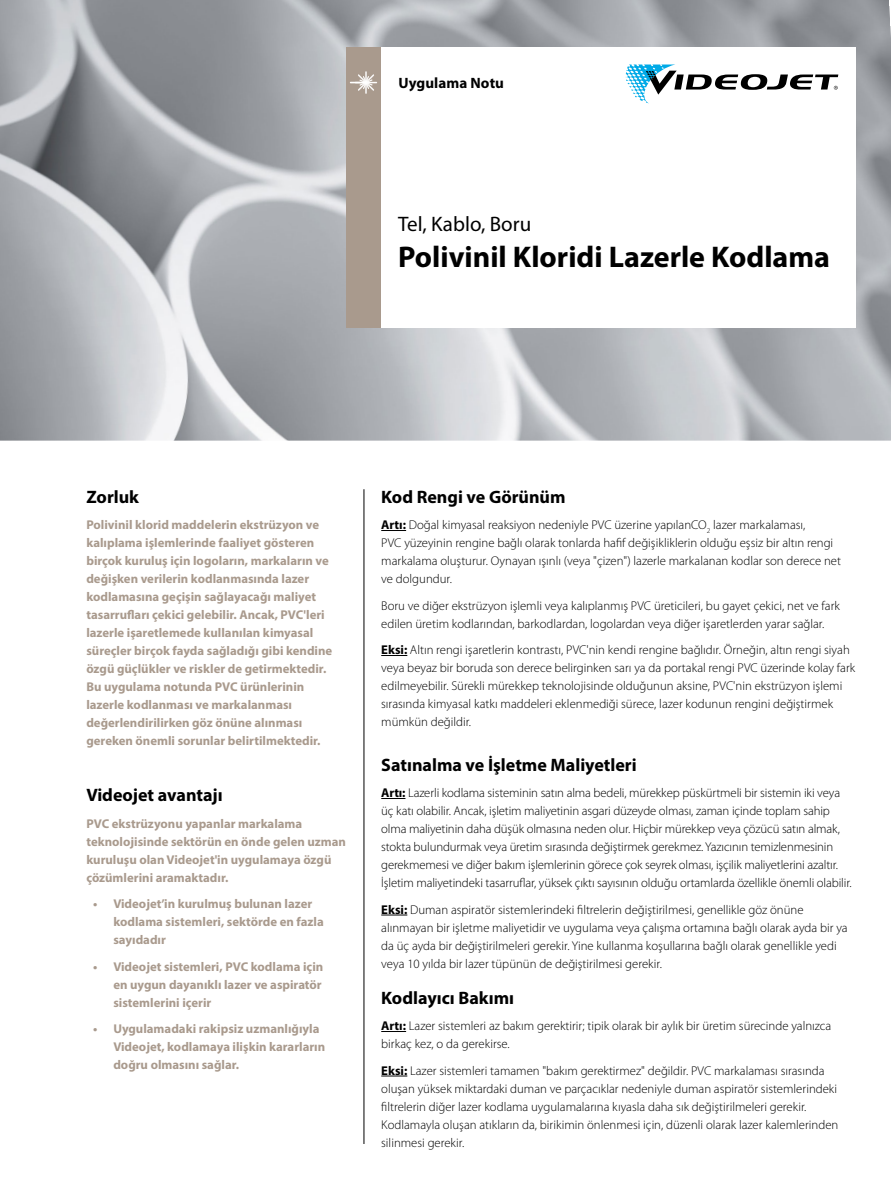
<style>
.page{position:relative;width:891px;height:1188px;background:#fff}
.page>*{position:absolute;margin:0;border:0;box-sizing:border-box;transform-origin:0 0}
.Product_title_front{font:700 30px "Myriad Pro";color:#000}
.Product_title_front-2{font:21px "Myriad Pro";color:#000}
.App_Sub{font:700 18px "Myriad Pro";color:#000}
.t1{font:700 15px "Myriad Pro";letter-spacing:.005em;color:#000}
.t2{font:300 12.75px/18px "Myriad Pro";color:#000}
.intro_copy{font:700 12.75px/18px "Myriad Pro";color:#a99a8d}
.App_Note_body{font:700 12.75px/18px "Myriad Pro";color:#a99a8d}
.s1{font-weight:700}
</style>
<div class="page">
<img style="left:0;top:0;width:891px;height:441px">
<svg style="left:381px;top:530px;width:25px;height:1px"></svg>
<svg style="left:381px;top:655px;width:26px;height:1px"></svg>
<svg style="left:381px;top:798px;width:24px;height:1px"></svg>
<svg style="left:381px;top:915px;width:26px;height:1px"></svg>
<svg style="left:381px;top:1031px;width:25px;height:1px"></svg>
<svg style="left:381px;top:1076px;width:26px;height:1px"></svg>
<div style="left:381px;top:47px;width:474px;height:281px;background:#fff"></div>
<div style="left:347px;top:48px;width:34px;height:280px;background:#a99a8d"></div>
<svg style="left:626px;top:65px;width:212px;height:38px"></svg>
<hr style="left:364px;top:489px;width:1px;height:655px;background:#000">
<svg style="left:350px;top:71px;width:27px;height:23px"></svg>
<p class="t1" style="left:399px;top:73px;width:107px">Uygulama Notu</p>
<p class="Product_title_front-2" style="left:398px;top:211px;width:135px">Tel, Kablo, Boru</p>
<p class="Product_title_front" style="left:398px;top:238px;width:433px">Polivinil Kloridi Lazerle Kodlama</p>
<p class="App_Sub" style="left:86px;top:485px;width:54px">Zorluk</p>
<p class="intro_copy" style="left:86px;top:516px;width:247px">Polivinil klorid maddelerin ekstrüzyon ve kalıplama işlemlerinde faaliyet gösteren birçok kuruluş için logoların, markaların ve değişken verilerin kodlanmasında lazer kodlamasına geçişin sağlayacağı maliyet tasarrufları çekici gelebilir. Ancak, PVC'leri lazerle işaretlemede kullanılan kimyasal süreçler birçok fayda sağladığı gibi kendine özgü güçlükler ve riskler de getirmektedir.<br>Bu uygulama notunda PVC ürünlerinin lazerle kodlanması ve markalanması değerlendirilirken göz önüne alınması gereken önemli sorunlar belirtilmektedir.</p>
<p class="App_Sub" style="left:86px;top:783px;width:138px">Videojet avantajı</p>
<p class="App_Note_body" style="left:86px;top:814px;width:261px">PVC ekstrüzyonu yapanlar markalama teknolojisinde sektörün en önde gelen uzman kuruluşu olan Videojet'in uygulamaya özgü çözümlerini aramaktadır.</p>
<p class="intro_copy" style="left:113px;top:895px;width:212px;text-indent:-20px">• Videojet’in kurulmuş bulunan lazer kodlama sistemleri, sektörde en fazla sayıdadır</p>
<p class="intro_copy" style="left:113px;top:957px;width:211px;text-align:justify;text-indent:-20px">• Videojet sistemleri, PVC kodlama için en uygun dayanıklı lazer ve aspiratör sistemlerini içerir</p>
<p class="intro_copy" style="left:113px;top:1020px;width:213px;text-indent:-20px">• Uygulamadaki rakipsiz uzmanlığıyla<br>Videojet, kodlamaya ilişkin kararların doğru olmasını sağlar.</p>
<p class="App_Sub" style="left:381px;top:485px;width:186px">Kod Rengi ve Görünüm</p>
<p class="t2" style="left:381px;top:516px;width:461px"><span class="s1">Artı:</span> Doğal kimyasal reaksiyon nedeniyle PVC üzerine yapılanCO<sub>2</sub> lazer markalaması,<br>PVC yüzeyinin rengine bağlı olarak tonlarda hafif değişikliklerin olduğu eşsiz bir altın rengi markalama oluşturur. Oynayan ışınlı (veya "çizen") lazerle markalanan kodlar son derece net ve dolgundur.</p>
<p class="t2" style="left:381px;top:597px;width:460px">Boru ve diğer ekstrüzyon işlemli veya kalıplanmış PVC üreticileri, bu gayet çekici, net ve fark edilen üretim kodlarından, barkodlardan, logolardan veya diğer işaretlerden yarar sağlar.</p>
<p class="t2" style="left:381px;top:641px;width:476px"><span class="s1">Eksi:</span> Altın rengi işaretlerin kontrastı, PVC'nin kendi rengine bağlıdır. Örneğin, altın rengi siyah veya beyaz bir boruda son derece belirginken sarı ya da portakal rengi PVC üzerinde kolay fark edilmeyebilir. Sürekli mürekkep teknolojisinde olduğunun aksine, PVC'nin ekstrüzyon işlemi sırasında kimyasal katkı maddeleri eklenmediği sürece, lazer kodunun rengini değiştirmek mümkün değildir.</p>
<p class="App_Sub" style="left:381px;top:753px;width:257px">Satınalma ve İşletme Maliyetleri</p>
<p class="t2" style="left:381px;top:784px;width:472px"><span class="s1">Artı:</span> Lazerli kodlama sisteminin satın alma bedeli, mürekkep püskürtmeli bir sistemin iki veya üç katı olabilir. Ancak, işletim maliyetinin asgari düzeyde olması, zaman içinde toplam sahip olma maliyetinin daha düşük olmasına neden olur. Hiçbir mürekkep veya çözücü satın almak, stokta bulundurmak veya üretim sırasında değiştirmek gerekmez. Yazıcının temizlenmesinin gerekmemesi ve diğer bakım işlemlerinin görece çok seyrek olması, işçilik maliyetlerini azaltır.<br>İşletim maliyetindeki tasarruflar, yüksek çıktı sayısının olduğu ortamlarda özellikle önemli olabilir.</p>
<p class="t2" style="left:381px;top:901px;width:468px"><span class="s1">Eksi:</span> Duman aspiratör sistemlerindeki filtrelerin değiştirilmesi, genellikle göz önüne alınmayan bir işletme maliyetidir ve uygulama veya çalışma ortamına bağlı olarak ayda bir ya da üç ayda bir değiştirilmeleri gerekir. Yine kullanma koşullarına bağlı olarak genellikle yedi veya 10 yılda bir lazer tüpünün de değiştirilmesi gerekir.</p>
<p class="App_Sub" style="left:381px;top:986px;width:134px">Kodlayıcı Bakımı</p>
<p class="t2" style="left:381px;top:1017px;width:452px"><span class="s1">Artı:</span> Lazer sistemleri az bakım gerektirir; tipik olarak bir aylık bir üretim sürecinde yalnızca birkaç kez, o da gerekirse.</p>
<p class="t2" style="left:381px;top:1062px;width:459px"><span class="s1">Eksi:</span> Lazer sistemleri tamamen "bakım gerektirmez" değildir. PVC markalaması sırasında oluşan yüksek miktardaki duman ve parçacıklar nedeniyle duman aspiratör sistemlerindeki filtrelerin diğer lazer kodlama uygulamalarına kıyasla daha sık değiştirilmeleri gerekir.<br>Kodlamayla oluşan atıkların da, birikimin önlenmesi için, düzenli olarak lazer kalemlerinden silinmesi gerekir.</p>
</div>
